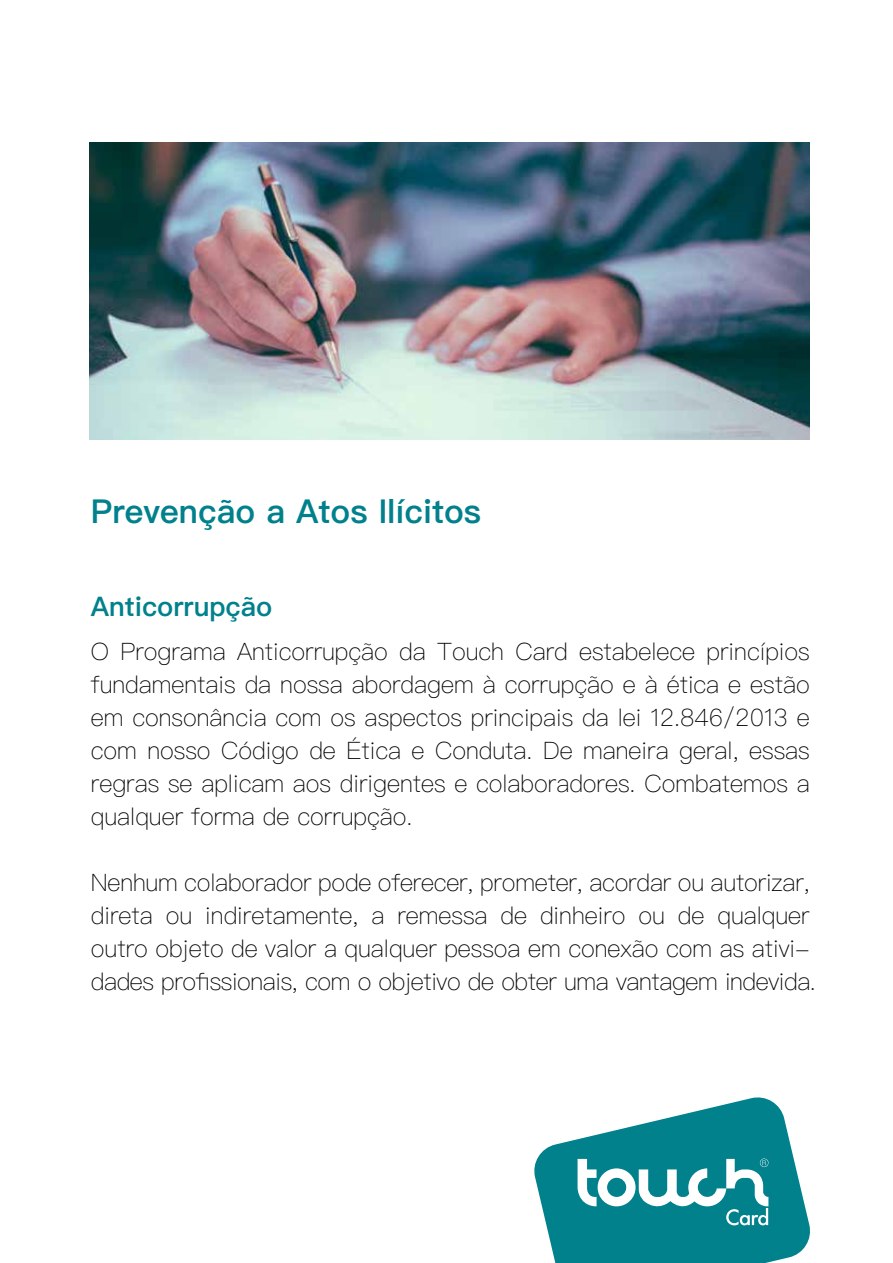
<style>
.page{position:relative;width:893px;height:1263px;background:#fff}
.page>*{position:absolute;margin:0;border:0;box-sizing:border-box;transform-origin:0 0}
.t1{font:600 33px "Ping Fang TC";color:#00818c}
.t2{font:600 27px "Ping Fang TC";color:#00818c}
.t3{font:100 24px/33px "Ping Fang TC";color:#000;text-align:justify}
</style>
<div class="page">
<svg style="left:534px;top:1097px;width:276px;height:166px;fill:#00818c"></svg>
<svg style="left:578px;top:1158px;width:190px;height:67px"></svg>
<img style="left:89px;top:142px;width:720px;height:298px">
<h1 class="t1" style="left:91px;top:491px;width:392px">Prevenção a Atos Ilícitos</h1>
<p class="t2" style="left:91px;top:590px;width:183px">Anticorrupção</p>
<p class="t3" style="left:91px;top:634px;width:720px">O Programa Anticorrupção da Touch Card estabelece princípios fundamentais da nossa abordagem à corrupção e à ética e estão em consonância com os aspectos principais da lei 12.846/2013 e com nosso Código de Ética e Conduta. De maneira geral, essas regras se aplicam aos dirigentes e colaboradores. Combatemos a qualquer forma de corrupção.</p>
<p class="t3" style="left:91px;top:865px;width:727px;text-align:left">Nenhum colaborador pode oferecer, prometer, acordar ou autorizar, direta ou indiretamente, a remessa de dinheiro ou de qualquer outro objeto de valor a qualquer pessoa em conexão com as ativi&shy;dades profissionais, com o objetivo de obter uma vantagem indevida.</p>
</div>
